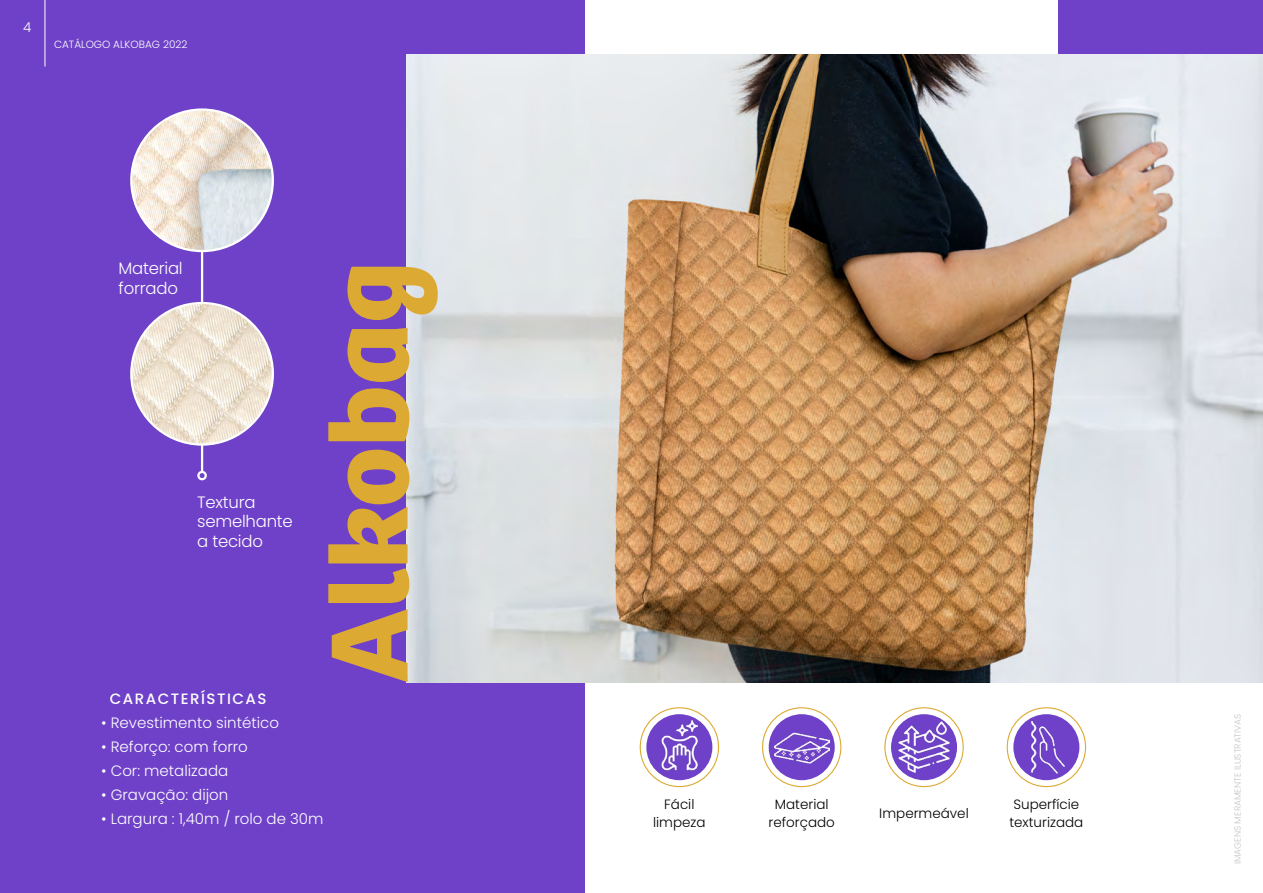
<style>
.page{position:relative;width:1263px;height:893px;background:#fff}
.page>*{position:absolute;margin:0;border:0;box-sizing:border-box;transform-origin:0 0}
.t1{font:700 114px "Bree";color:#dcaa32}
.t2{font:300 16.5px/19.5px "Poppins";letter-spacing:-.015em;color:#fff}
.t3{font:300 15px "Poppins";color:#fff}
.t4{font:500 15px "Poppins";letter-spacing:.1em;color:#fff}
.t5{font:300 13.5px/18px "Poppins";color:#000;text-align:center}
.t6{font:300 13.5px "Poppins";color:#fff}
.t7{font:300 10.5px "Poppins";color:#fff}
.t8{font:300 9px "Poppins";color:#c6c6c6}
</style>
<div class="page">
<div style="left:1058px;top:0;width:205px;height:327px;background:#6e41c8"></div>
<div style="left:0;top:0;width:585px;height:893px;background:#6e41c8"></div>
<img style="left:407px;top:54px;width:856px;height:628px">
<hr style="left:201px;top:208px;width:2px;height:264px;background:#fff">
<div style="left:197px;top:471px;width:10px;height:9px;border:2px solid #fff;border-radius:50%"></div>
<div style="left:762px;top:707px;width:79px;height:80px;border:1px solid #dcaa32;border-radius:50%"></div>
<div style="left:640px;top:707px;width:79px;height:80px;border:1px solid #dcaa32;border-radius:50%"></div>
<div style="left:1007px;top:707px;width:79px;height:80px;border:1px solid #dcaa32;border-radius:50%"></div>
<div style="left:769px;top:714px;width:66px;height:66px;background:#6e41c8;border-radius:50%"></div>
<div style="left:646px;top:714px;width:66px;height:66px;background:#6e41c8;border-radius:50%"></div>
<div style="left:1013px;top:714px;width:66px;height:66px;background:#6e41c8;border-radius:50%"></div>
<img style="left:774px;top:727px;width:55px;height:42px">
<img style="left:661px;top:720px;width:37px;height:51px">
<img style="left:1031px;top:721px;width:34px;height:53px">
<img style="left:131px;top:110px;width:142px;height:141px;border-radius:71px">
<img style="left:131px;top:303px;width:142px;height:141px;border-radius:71px">
<div style="left:884px;top:707px;width:80px;height:80px;border:1px solid #dcaa32;border-radius:50%"></div>
<div style="left:891px;top:714px;width:66px;height:66px;background:#6e41c8;border-radius:50%"></div>
<img style="left:898px;top:721px;width:52px;height:53px">
<hr style="left:45px;top:0;width:1px;height:67px;background:#fff">
<p class="t6" style="left:23px;top:20px;width:10px">4</p>
<p class="t7" style="left:54px;top:39px;width:135px">CATÁLOGO ALKOBAG 2022</p>
<p class="t2" style="left:119px;top:259px;width:66px">Material forrado</p>
<p class="t2" style="left:197px;top:492px;width:97px">Textura semelhante a tecido</p>
<p class="t4" style="left:110px;top:690px;width:158px">CARACTERÍSTICAS</p>
<h1 class="t1" style="left:279px;top:682px;width:422px;rotate:-90deg">Alkobag</h1>
<p class="t3" style="left:101px;top:714px;width:179px">• Revestimento sintético</p>
<p class="t3" style="left:101px;top:738px;width:148px">• Reforço: com forro</p>
<p class="t3" style="left:101px;top:762px;width:129px">• Cor: metalizada</p>
<p class="t3" style="left:101px;top:786px;width:129px">• Gravação: dijon</p>
<p class="t3" style="left:101px;top:810px;width:224px">• Largura : 1,40m / rolo de 30m</p>
<p class="t5" style="left:653px;top:795px;width:54px">Fácil limpeza</p>
<p class="t5" style="left:879px;top:804px;width:91px">Impermeável</p>
<p class="t5" style="left:768px;top:795px;width:68px">Material reforçado</p>
<p class="t5" style="left:1009px;top:795px;width:76px">Superfície texturizada</p>
<p class="t8" style="left:1232px;top:864px;width:152px;rotate:-90deg">IMAGENS MERAMENTE ILUSTRATIVAS</p>
</div>
